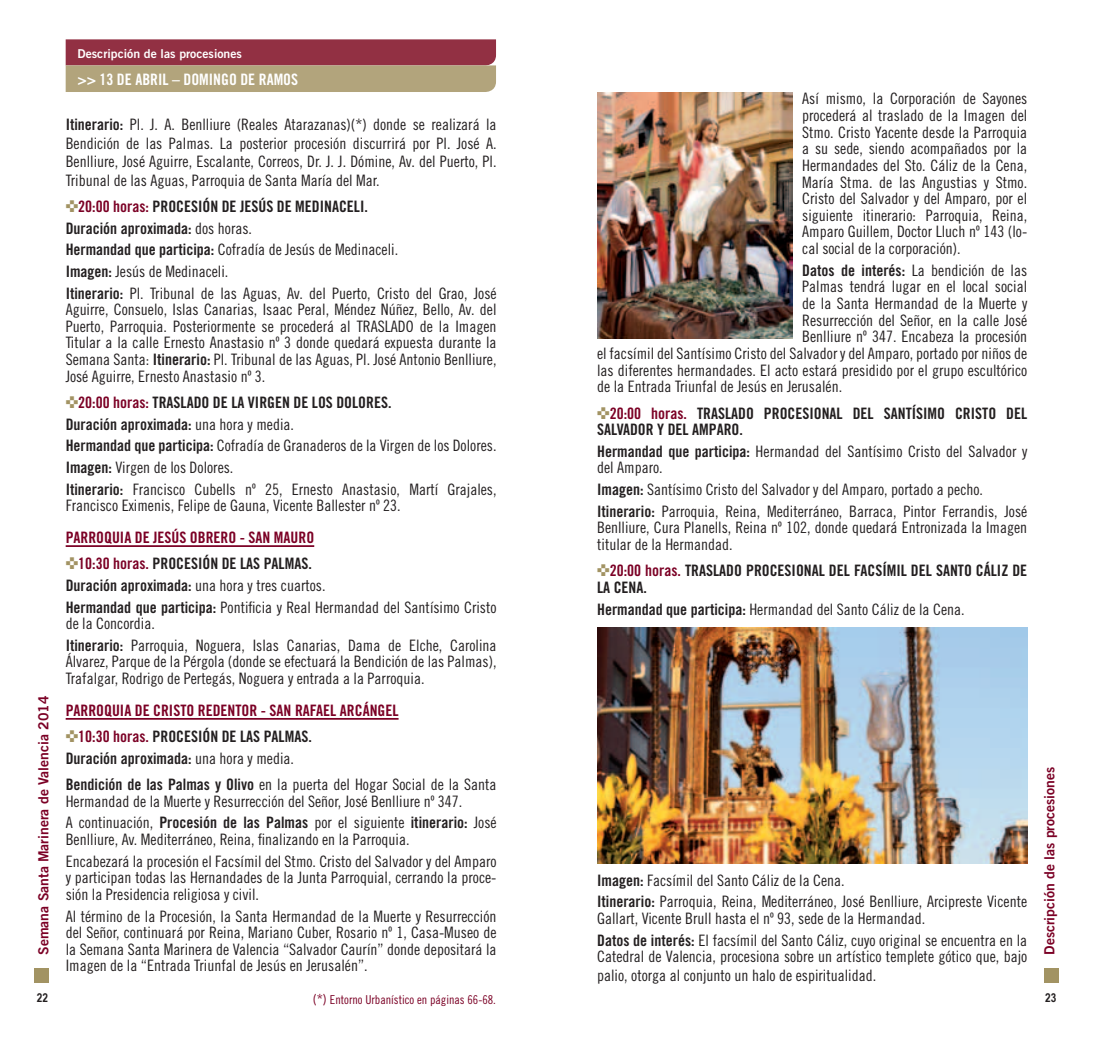
<style>
.page{position:relative;width:1095px;height:1045px;background:#fff}
.page>*{position:absolute;margin:0;border:0;box-sizing:border-box;transform-origin:0 0}
.t1{font:15.75px/16.6px "Trade Gothic Cond Eighteen";color:#231f20}
.t2{font:15.75px/16.6px "Trade Gothic Bold Cond Twenty";color:#231f20}
.t3{font:15.75px/26.6px "Trade Gothic Bold Cond Twenty";color:#7b0025}
.t4{font:15.75px "Trade Gothic Bold Cond Twenty";color:#fff}
.t5{font:14px "Trade Gothic Bold Two";color:#7b0025}
.t6{font:12.25px "Trade Gothic Cond Eighteen";color:#7b0025}
.t7{font:12.25px "Trade Gothic Bold Two";color:#fff}
.t8{font:700 12.25px "Arial Narrow";color:#231f20}
.s1{font-family:"Trade Gothic Bold Cond Twenty"}
.s2{color:#a29363}
.s3{color:#231f20}
.s4{color:#7b0025}
.s5{font-family:"Trade Gothic Cond Eighteen"}
.s6{font-size:14px}
</style>
<div class="page">
<div style="left:34px;top:968px;width:14px;height:15px;background:#a29363"></div>
<div style="left:1043px;top:968px;width:15px;height:15px;background:#a29363"></div>
<svg style="left:66px;top:39px;width:430px;height:53px;background:#a36c61"></svg>
<img style="left:597px;top:92px;width:195px;height:247px">
<img style="left:597px;top:627px;width:430px;height:236px">
<hr style="left:66px;top:545px;width:248px;height:2px;background:#7b0025">
<hr style="left:66px;top:718px;width:332px;height:1px;background:#7b0025">
<p class="t7" style="left:78px;top:46px;width:166px">Descripción de las procesiones</p>
<p class="t4" style="left:78px;top:69px;width:222px">&gt;&gt; 13 DE ABRIL – DOMINGO DE RAMOS</p>
<p class="t1" style="left:66px;top:115px;width:432px;line-height:18.4px;text-align:justify"><span class="s1">Itinerario:</span> Pl. J. A. Benlliure (Reales Atarazanas)(*) donde se realizará la Bendición de las Palmas. La posterior procesión discurrirá por Pl. José A.<br>Benlliure, José Aguirre, Escalante, Correos, Dr. J. J. Dómine, Av. del Puerto, Pl.<br>Tribunal de las Aguas, Parroquia de Santa María del Mar.</p>
<p class="t3" style="left:66px;top:193px;width:103px"><span class="s2">✜</span>20:00 horas: <span class="s3">Procesión</span></p>
<p class="t1" style="left:802px;top:90px;width:226px;text-align:justify">Así mismo, la Corporación de Sayones procederá al traslado de la Imagen del Stmo. Cristo Yacente desde la Parroquia a su sede, siendo acompañados por la Hermandades del Sto. Cáliz de la Cena, María Stma. de las Angustias y Stmo.<br>Cristo del Salvador y del Amparo, por el siguiente itinerario: Parroquia, Reina, Amparo Guillem, Doctor Lluch nº 143 (lo&shy;cal social de la corporación).</p>
<p class="t1" style="left:802px;top:262px;width:226px"><span class="s1">Datos de interés:</span> La bendición de las</p>
<p class="t1" style="left:802px;top:278px;width:226px">Palmas tendrá lugar en el local social</p>
<p class="t1" style="left:802px;top:295px;width:226px">de la Santa Hermandad de la Muerte y</p>
<p class="t1" style="left:802px;top:311px;width:226px">Resurrección del Señor, en la calle José</p>
<p class="t1" style="left:802px;top:328px;width:226px">Benlliure nº 347. Encabeza la procesión</p>
<p class="t1" style="left:597px;top:345px;width:431px">el facsímil del Santísimo Cristo del Salvador y del Amparo, portado por niños de</p>
<p class="t1" style="left:597px;top:361px;width:431px">las diferentes hermandades. El acto estará presidido por el grupo escultórico</p>
<p class="t1" style="left:597px;top:378px;width:246px">de la Entrada Triunfal de Jesús en Jerusalén.</p>
<p class="t2" style="left:597px;top:404px;width:431px"><span class="s2">✜</span><span class="s4">20:00 horas.</span> TRASLADO PROCESIONAL DEL SANTÍSIMO CRISTO DEL<br>SALVADOR Y DEL AMPARO.</p>
<p class="t1" style="left:597px;top:443px;width:431px"><span class="s1">Hermandad que participa:</span> Hermandad del Santísimo Cristo del Salvador y del Amparo.</p>
<p class="t1" style="left:597px;top:478px;width:431px;line-height:21.5px"><span class="s1">Imagen:</span> Santísimo Cristo del Salvador y del Amparo, portado a pecho.<br><span class="s1">Itinerario:</span> Parroquia, Reina, Mediterráneo, Barraca, Pintor Ferrandis, José</p>
<p class="t1" style="left:597px;top:519px;width:431px">Benlliure, Cura Planells, Reina nº 102, donde quedará Entronizada la Imagen titular de la Hermandad.</p>
<p class="t2" style="left:597px;top:562px;width:431px"><span class="s2">✜</span><span class="s4">20:00 horas.</span> TRASLADO PROCESIONAL DEL FACSÍMIL DEL SANTO CÁLIZ DE<br>LA CENA.</p>
<p class="t1" style="left:597px;top:600px;width:369px"><span class="s1">Hermandad que participa:</span> Hermandad del Santo Cáliz de la Cena.</p>
<p class="t2" style="left:66px;top:196px;width:304px;line-height:21.5px;text-indent:156px">DE JESÚS DE MEDINACELI.<br>Duración aproximada: <span class="s5">dos horas.</span></p>
<p class="t1" style="left:66px;top:239px;width:432px;line-height:21.5px"><span class="s1">Hermandad que participa:</span> Cofradía de Jesús de Medinaceli.<br><span class="s1">Imagen:</span> Jesús de Medinaceli.<br><span class="s1">Itinerario:</span> Pl. Tribunal de las Aguas, Av. del Puerto, Cristo del Grao, José</p>
<p class="t1" style="left:66px;top:301px;width:432px;text-align:justify">Aguirre, Consuelo, Islas Canarias, Isaac Peral, Méndez Núñez, Bello, Av. del Puerto, Parroquia. Posteriormente se procederá al TRASLADO de la Imagen Titular a la calle Ernesto Anastasio nº 3 donde quedará expuesta durante la Semana Santa: <span class="s1">Itinerario:</span> Pl. Tribunal de las Aguas, Pl. José Antonio Benlliure, José Aguirre, Ernesto Anastasio nº 3.</p>
<p class="t2" style="left:66px;top:392px;width:327px;line-height:21.5px"><span class="s2">✜</span><span class="s4">20:00 horas:</span> TRASLADO DE LA VIRGEN DE LOS DOLORES.<br>Duración aproximada: <span class="s5">una hora y media.</span></p>
<p class="t1" style="left:66px;top:435px;width:432px;line-height:21.5px"><span class="s1">Hermandad que participa:</span> Cofradía de Granaderos de la Virgen de los Dolores.<br><span class="s1">Imagen:</span> Virgen de los Dolores.<br><span class="s1">Itinerario:</span> Francisco Cubells nº 25, Ernesto Anastasio, Martí Grajales,</p>
<p class="t1" style="left:66px;top:497px;width:336px">Francisco Eximenis, Felipe de Gauna, Vicente Ballester nº 23.</p>
<p class="t3" style="left:66px;top:524px;width:250px">PARROQU IA DE JESÚS OBRERO - SAN MAURO <span class="s2">✜</span>10:30 horas. <span class="s3">PROCESIÓN DE LAS PALMAS.</span></p>
<p class="t1" style="left:66px;top:574px;width:432px;line-height:21.5px"><span class="s1">Duración aproximada:</span> una hora y tres cuartos.<br><span class="s1">Hermandad que participa:</span> Pontificia y Real Hermandad del Santísimo Cristo</p>
<p class="t1" style="left:66px;top:612px;width:432px;line-height:21.5px">de la Concordia.<br><span class="s1">Itinerario:</span> Parroquia, Noguera, Islas Canarias, Dama de Elche, Carolina</p>
<p class="t1" style="left:66px;top:653px;width:432px">Álvarez, Parque de la Pérgola (donde se efectuará la Bendición de las Palmas),<br>Trafalgar, Rodrigo de Pertegás, Noguera y entrada a la Parroquia.</p>
<p class="t3" style="left:66px;top:696px;width:334px">PARROQU IA DE CRISTO REDENTOR - SAN RAFAEL ARCÁNGEL <span class="s2">✜</span>10:30 horas. <span class="s3">PROCESIÓN DE LAS PALMAS.</span></p>
<p class="t2" style="left:66px;top:749px;width:230px">Duración aproximada: <span class="s5">una hora y media.</span></p>
<p class="t1" style="left:66px;top:776px;width:432px"><span class="s1">Bendición de las Palmas y Olivo</span> en la puerta del Hogar Social de la Santa<br>Hermandad de la Muerte y Resurrección del Señor, José Benlliure nº 347.</p>
<p class="t1" style="left:66px;top:814px;width:432px">A continuación, <span class="s1">Procesión de las Palmas</span> por el siguiente <span class="s1">itinerario:</span> José<br>Benlliure, Av. Mediterráneo, Reina, finalizando en la Parroquia.</p>
<p class="t1" style="left:66px;top:852px;width:432px;text-align:justify">Encabezará la procesión el Facsímil del Stmo. Cristo del Salvador y del Amparo y participan todas las Hernandades de la Junta Parroquial, cerrando la proce&shy;sión la Presidencia religiosa y civil.</p>
<p class="t1" style="left:66px;top:907px;width:432px;text-align:justify">Al término de la Procesión, la Santa Hermandad de la Muerte y Resurrección del Señor, continuará por Reina, Mariano Cuber, Rosario nº 1, Casa-Museo de la Semana Santa Marinera de Valencia “Salvador Caurín” donde depositará la Imagen de la “Entrada Triunfal de Jesús en Jerusalén”.</p>
<p class="t6" style="left:313px;top:992px;width:185px"><span class="s6">(*)</span> Entorno Urbanístico en páginas 66-68.</p>
<p class="t5" style="left:35px;top:954px;width:260px;rotate:-90deg">Semana Santa Marinera de Valencia 2014</p>
<p class="t5" style="left:1040px;top:954px;width:189px;rotate:-90deg">Descripción de las procesiones</p>
<p class="t1" style="left:597px;top:869px;width:431px;line-height:21.5px"><span class="s1">Imagen:</span> Facsímil del Santo Cáliz de la Cena.<br><span class="s1">Itinerario:</span> Parroquia, Reina, Mediterráneo, José Benlliure, Arcipreste Vicente</p>
<p class="t1" style="left:597px;top:907px;width:431px;line-height:21.5px">Gallart, Vicente Brull hasta el nº 93, sede de la Hermandad.<br><span class="s1">Datos de interés:</span> El facsímil del Santo Cáliz, cuyo original se encuentra en la</p>
<p class="t1" style="left:597px;top:947px;width:431px;line-height:18.4px">Catedral de Valencia, procesiona sobre un artístico templete gótico que, bajo palio, otorga al conjunto un halo de espiritualidad.</p>
<p class="t8" style="left:37px;top:988px;width:13px">22</p>
<p class="t8" style="left:1044px;top:988px;width:13px">23</p>
</div>
